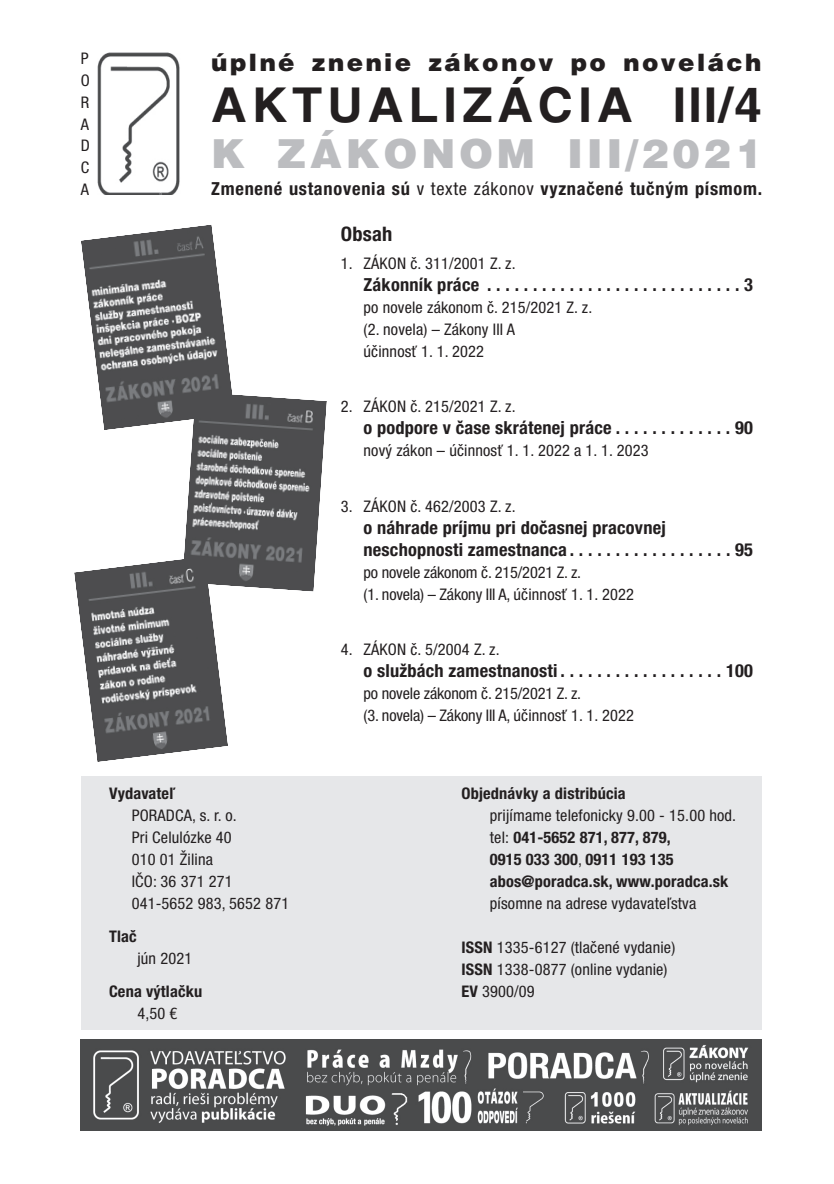
<style>
.page{position:relative;width:834px;height:1184px;background:#fff}
.page>*{position:absolute;margin:0;border:0;box-sizing:border-box;transform-origin:0 0}
.t1{font:700 48px "Helvetica";letter-spacing:.105em;color:#231f20}
.t2{font:900 40px "Helvetica";letter-spacing:.09em;color:#bcbdc0}
.t3{font:900 24px "Helvetica";letter-spacing:.1em;color:#231f20}
.t4{font:700 condensed 20px "Helvetica Neue LT Pro";letter-spacing:.01em;color:#231f20}
.t5{font:700 condensed 18px/22px "Helvetica Neue LT Pro";letter-spacing:.01em;color:#231f20}
.t6{font:700 condensed 18px "Helvetica Neue LT Pro";letter-spacing:.04em;color:#231f20}
.t7{font:condensed 16px/22px "Helvetica Neue LT Pro";letter-spacing:.01em;color:#231f20}
.t8{font:700 condensed 16px/22px "Helvetica Neue LT Pro";letter-spacing:.01em;color:#231f20}
.t9{font:condensed 16px/22px "Helvetica Neue LT Pro";letter-spacing:-.01em;color:#231f20}
.s1{font-weight:400}
.s2{font-weight:700}
</style>
<div class="page">
<img style="left:98px;top:53px;width:82px;height:142px">
<img style="left:81px;top:225px;width:151px;height:205px">
<img style="left:81px;top:1039px;width:680px;height:91px">
<img style="left:182px;top:392px;width:145px;height:199px">
<img style="left:74px;top:556px;width:154px;height:206px">
<div style="left:81px;top:776px;width:680px;height:254px;background:#e6e7e9"></div>
<p class="t7" style="left:81px;top:50px;width:11px;text-align:justify">P O R A D C A</p>
<h3 class="t3" style="left:211px;top:48px;width:551px">úplné znenie zákonov po novelách</h3>
<h1 class="t1" style="left:211px;top:88px;width:551px">AKTUALIZÁCIA III/4</h1>
<h2 class="t2" style="left:211px;top:131px;width:551px">K ZÁKONOM III/2021</h2>
<p class="t6" style="left:211px;top:182px;width:552px">Zmenené ustanovenia sú <span class="s1">v texte zákonov</span> vyznačené tučným písmom.</p>
<p class="t4" style="left:341px;top:227px;width:53px">Obsah</p>
<p class="t7" style="left:341px;top:254px;width:176px">1. ZÁKON č. 311/2001 Z. z.</p>
<p class="t5" style="left:363px;top:275px;width:391px">Zákonník práce . . . . . . . . . . . . . . . . . . . . . . . . . . . . 3</p>
<p class="t7" style="left:363px;top:298px;width:230px">po novele zákonom č. 215/2021 Z. z. (2. novela) – Zákony III A<br>účinnosť 1. 1. 2022</p>
<p class="t7" style="left:341px;top:397px;width:176px">2. ZÁKON č. 215/2021 Z. z.</p>
<p class="t5" style="left:363px;top:419px;width:390px">o podpore v čase skrátenej práce . . . . . . . . . . . . . 90</p>
<p class="t7" style="left:363px;top:441px;width:286px">nový zákon – účinnosť 1. 1. 2022 a 1. 1. 2023</p>
<p class="t7" style="left:341px;top:497px;width:176px">3. ZÁKON č. 462/2003 Z. z.</p>
<p class="t5" style="left:363px;top:518px;width:391px">o náhrade príjmu pri dočasnej pracovnej neschopnosti zamestnanca . . . . . . . . . . . . . . . . . . 95</p>
<p class="t9" style="left:363px;top:563px;width:272px">po novele zákonom č. 215/2021 Z. z.<br>(1. novela) – Zákony III A, účinnosť 1. 1. 2022</p>
<p class="t7" style="left:341px;top:640px;width:160px">4. ZÁKON č. 5/2004 Z. z.</p>
<p class="t5" style="left:363px;top:662px;width:391px">o službách zamestnanosti . . . . . . . . . . . . . . . . . . 100</p>
<p class="t9" style="left:363px;top:684px;width:272px">po novele zákonom č. 215/2021 Z. z.<br>(3. novela) – Zákony III A, účinnosť 1. 1. 2022</p>
<p class="t8" style="left:109px;top:783px;width:67px">Vydavateľ</p>
<p class="t7" style="left:132px;top:805px;width:159px">PORADCA, s. r. o.<br>Pri Celulózke 40<br>010 01 Žilina<br>IČO: 36 371 271<br>041-5652 983, 5652 871</p>
<p class="t8" style="left:109px;top:927px;width:29px">Tlač</p>
<p class="t7" style="left:137px;top:949px;width:56px">jún 2021</p>
<p class="t8" style="left:109px;top:982px;width:95px">Cena výtlačku</p>
<p class="t7" style="left:137px;top:1004px;width:41px">4,50 €</p>
<p class="t8" style="left:461px;top:783px;width:166px">Objednávky a distribúcia</p>
<p class="t8" style="left:489px;top:805px;width:248px"><span class="s1">prijímame telefonicky 9.00 - 15.00 hod. tel:</span> 041-5652 871, 877, 879,<br>0915 033 300<span class="s1">,</span> 0911 193 135 abos@poradca.sk, www.poradca.sk</p>
<p class="t7" style="left:489px;top:893px;width:208px">písomne na adrese vydavateľstva</p>
<p class="t7" style="left:461px;top:938px;width:215px"><span class="s2">ISSN</span> 1335-6127 (tlačené vydanie)<br><span class="s2">ISSN</span> 1338-0877 (online vydanie)<br><span class="s2">EV</span> 3900/09</p>
</div>
